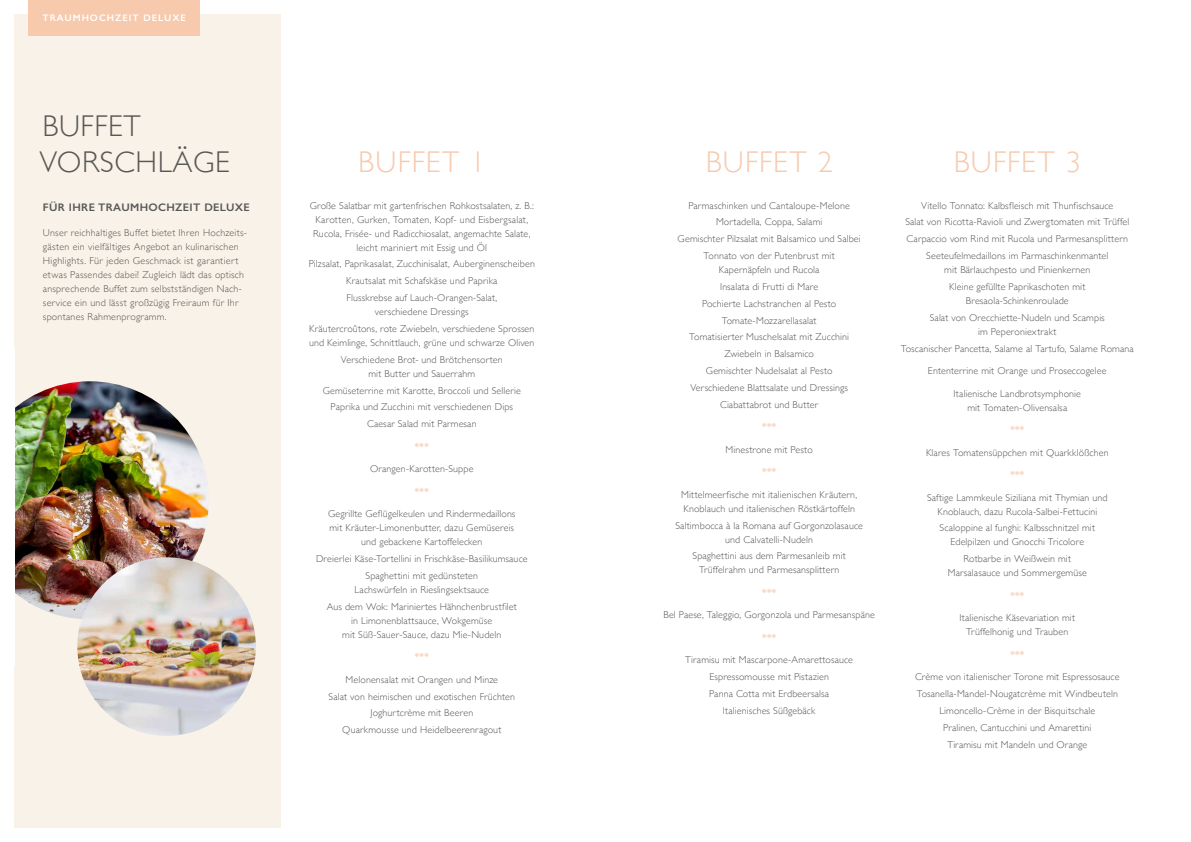
<style>
.page{position:relative;width:1191px;height:842px;background:#fff}
.page>*{position:absolute;margin:0;border:0;box-sizing:border-box;transform-origin:0 0}
.t1{font:300 30px "Gill Sans";letter-spacing:.04em;color:#f7c9ad}
.t2{font:300 30px/36.2px "Gill Sans";letter-spacing:.02em;color:#575756}
.t3{font:600 11px "Gill Sans";letter-spacing:.03em;color:#575756}
.t4{font:300 10px/16.8px "Gill Sans";letter-spacing:.01em;color:#575756;text-align:center}
.t5{font:600 10px "Gill Sans";color:#f7c9ad}
.t6{font:600 9.5px "Gill Sans";letter-spacing:.1em;color:#fff}
</style>
<div class="page">
<div style="left:14px;top:14px;width:267px;height:814px;background:#f8f2e8"></div>
<img style="left:14px;top:381px;width:195px;height:238px">
<img style="left:77px;top:557px;width:179px;height:179px;border-radius:89px">
<div style="left:28px;top:0;width:172px;height:35px;background:#f7c9ad"></div>
<p class="t6" style="left:43px;top:12px;width:145px">TRAUMHOCHZEIT DELUXE</p>
<h1 class="t2" style="left:40px;top:106px;width:192px">BUFFET<br>VORSCHLÄGE</h1>
<p class="t3" style="left:43px;top:200px;width:208px">FÜR IHRE TRAUMHOCHZEIT DELUXE</p>
<p class="t4" style="left:43px;top:225px;width:206px;line-height:14px;text-align:left">Unser reichhaltiges Buffet bietet Ihren Hochzeits&shy;gästen ein vielfältiges Angebot an kulinarischen Highlights. Für jeden Geschmack ist garantiert etwas Passendes dabei! Zugleich lädt das optisch ansprechende Buffet zum selbstständigen Nach&shy;service ein und lässt großzügig Freiraum für Ihr spontanes Rahmenprogramm.</p>
<h1 class="t1" style="left:358px;top:138px;width:128px">BUFFET 1</h1>
<p class="t4" style="left:310px;top:198px;width:226px;line-height:14px">Große Salatbar mit gartenfrischen Rohkostsalaten, z. B.:<br>Karotten, Gurken, Tomaten, Kopf- und Eisbergsalat, Rucola, Frisée- und Radicchiosalat, angemachte Salate, leicht mariniert mit Essig und Öl</p>
<p class="t4" style="left:309px;top:255px;width:228px">Pilzsalat, Paprikasalat, Zucchinisalat, Auberginenscheiben<br>Krautsalat mit Schafskäse und Paprika<br>Flusskrebse auf Lauch-Orangen-Salat,</p>
<p class="t4" style="left:309px;top:303px;width:227px">verschiedene Dressings<br>Kräutercroûtons, rote Zwiebeln, verschiedene Sprossen</p>
<p class="t4" style="left:309px;top:334px;width:227px">und Keimlinge, Schnittlauch, grüne und schwarze Oliven<br>Verschiedene Brot- und Brötchensorten</p>
<p class="t4" style="left:323px;top:365px;width:200px">mit Butter und Sauerrahm<br>Gemüseterrine mit Karotte, Broccoli und Sellerie Paprika und Zucchini mit verschiedenen Dips Caesar Salad mit Parmesan</p>
<p class="t5" style="left:415px;top:440px;width:15px">***</p>
<p class="t4" style="left:370px;top:460px;width:105px">Orangen-Karotten-Suppe</p>
<p class="t5" style="left:415px;top:485px;width:15px">***</p>
<p class="t4" style="left:328px;top:506px;width:189px;line-height:14px">Gegrillte Geflügelkeulen und Rindermedaillons mit Kräuter-Limonenbutter, dazu Gemüsereis und gebackene Kartoffelecken</p>
<p class="t4" style="left:316px;top:550px;width:213px">Dreierlei Käse-Tortellini in Frischkäse-Basilikumsauce<br>Spaghettini mit gedünsteten</p>
<p class="t4" style="left:327px;top:581px;width:192px">Lachswürfeln in Rieslingsektsauce<br>Aus dem Wok: Mariniertes Hähnchenbrustfilet</p>
<p class="t4" style="left:342px;top:613px;width:161px;line-height:14px">in Limonenblattsauce, Wokgemüse<br>mit Süß-Sauer-Sauce, dazu Mie-Nudeln</p>
<p class="t5" style="left:415px;top:651px;width:15px">***</p>
<p class="t4" style="left:329px;top:671px;width:188px">Melonensalat mit Orangen und Minze<br>Salat von heimischen und exotischen Früchten Joghurtcrème mit Beeren<br>Quarkmousse und Heidelbeerenragout</p>
<h1 class="t1" style="left:705px;top:138px;width:128px">BUFFET 2</h1>
<p class="t4" style="left:677px;top:196px;width:185px">Parmaschinken und Cantaloupe-Melone Mortadella, Coppa, Salami<br>Gemischter Pilzsalat mit Balsamico und Salbei Tonnato von der Putenbrust mit</p>
<p class="t4" style="left:689px;top:261px;width:161px">Kapernäpfeln und Rucola<br>Insalata di Frutti di Mare<br>Pochierte Lachstranchen al Pesto<br>Tomate-Mozzarellasalat<br>Tomatisierter Muschelsalat mit Zucchini<br>Zwiebeln in Balsamico<br>Gemischter Nudelsalat al Pesto<br>Verschiedene Blattsalate und Dressings<br>Ciabattabrot und Butter</p>
<p class="t5" style="left:762px;top:421px;width:15px">***</p>
<p class="t4" style="left:725px;top:441px;width:89px">Minestrone mit Pesto</p>
<p class="t5" style="left:762px;top:466px;width:15px">***</p>
<p class="t4" style="left:681px;top:487px;width:177px;line-height:14px;text-align:left">Mittelmeerfische mit italienischen Kräutern,<br>Knoblauch und italienischen Röstkärtoffeln</p>
<p class="t4" style="left:675px;top:518px;width:189px;line-height:14px">Saltimbocca à la Romana auf Gorgonzolasauce und Calvatelli-Nudeln</p>
<p class="t4" style="left:692px;top:549px;width:155px;line-height:14px">Spaghettini aus dem Parmesanleib mit<br>Trüffelrahm und Parmesansplittern</p>
<p class="t5" style="left:762px;top:586px;width:15px">***</p>
<p class="t4" style="left:663px;top:606px;width:213px">Bel Paese, Taleggio, Gorgonzola und Parmesanspäne</p>
<p class="t5" style="left:762px;top:631px;width:15px">***</p>
<p class="t4" style="left:685px;top:651px;width:169px">Tiramisu mit Mascarpone-Amarettosauce<br>Espressomousse mit Pistazien<br>Panna Cotta mit Erdbeersalsa<br>Italienisches Süßgebäck</p>
<h1 class="t1" style="left:953px;top:138px;width:128px">BUFFET 3</h1>
<p class="t4" style="left:905px;top:196px;width:225px">Vitello Tonnato: Kalbsfleisch mit Thunfischsauce<br>Salat von Ricotta-Ravioli und Zwergtomaten mit Trüffel Carpaccio vom Rind mit Rucola und Parmesansplittern Seeteufelmedaillons im Parmaschinkenmantel</p>
<p class="t4" style="left:944px;top:261px;width:147px">mit Bärlauchpesto und Pinienkernen<br>Kleine gefüllte Paprikaschoten mit</p>
<p class="t4" style="left:929px;top:292px;width:176px">Bresaola-Schinkenroulade<br>Salat von Orecchiette-Nudeln und Scampis</p>
<p class="t4" style="left:901px;top:323px;width:234px">im Peperoniextrakt<br>Toscanischer Pancetta, Salame al Tartufo, Salame Romana</p>
<p class="t4" style="left:928px;top:362px;width:180px">Ententerrine mit Orange und Proseccogelee</p>
<p class="t4" style="left:953px;top:386px;width:129px;line-height:14px">Italienische Landbrotsymphonie mit Tomaten-Olivensalsa</p>
<p class="t5" style="left:1010px;top:424px;width:15px">***</p>
<p class="t4" style="left:926px;top:443px;width:184px">Klares Tomatensüppchen mit Quarkklößchen</p>
<p class="t5" style="left:1010px;top:469px;width:15px">***</p>
<p class="t4" style="left:927px;top:490px;width:182px;line-height:14px">Saftige Lammkeule Siziliana mit Thymian und<br>Knoblauch, dazu Rucola-Salbei-Fettucini</p>
<p class="t4" style="left:939px;top:521px;width:157px;line-height:14px">Scaloppine al funghi: Kalbsschnitzel mit<br>Edelpilzen und Gnocchi Tricolore</p>
<p class="t4" style="left:947px;top:551px;width:141px;line-height:14px">Rotbarbe in Weißwein mit<br>Marsalasauce und Sommergemüse</p>
<p class="t5" style="left:1010px;top:589px;width:15px">***</p>
<p class="t4" style="left:959px;top:610px;width:117px;line-height:14px">Italienische Käsevariation mit<br>Trüffelhonig und Trauben</p>
<p class="t5" style="left:1010px;top:648px;width:15px">***</p>
<p class="t4" style="left:915px;top:668px;width:206px">Crème von italienischer Torone mit Espressosauce Tosanella-Mandel-Nougatcrème mit Windbeuteln Limoncello-Crème in der Bisquitschale<br>Pralinen, Cantucchini und Amarettini<br>Tiramisu mit Mandeln und Orange</p>
</div>
